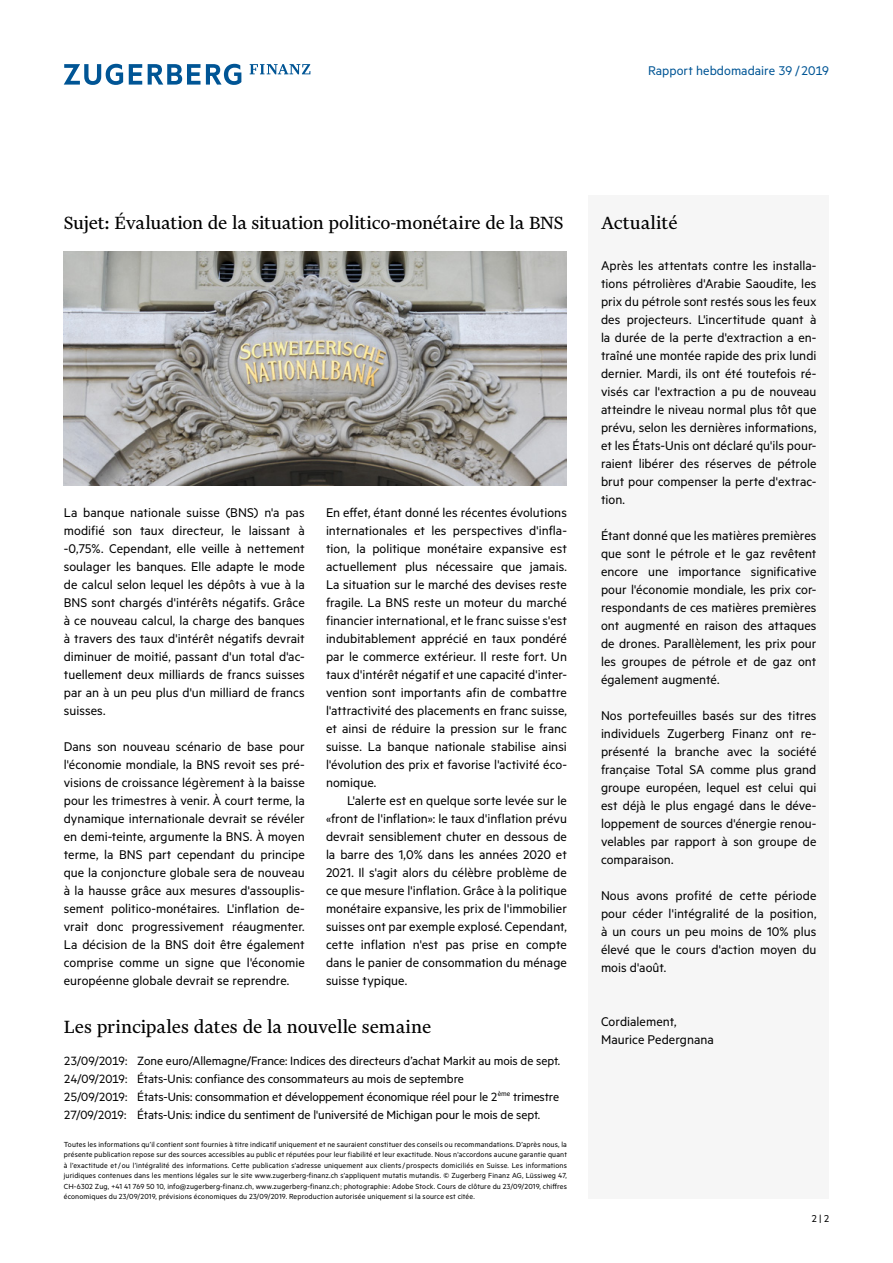
<style>
.page{position:relative;width:893px;height:1263px;background:#fff}
.page>*{position:absolute;margin:0;border:0;box-sizing:border-box;transform-origin:0 0}
.t1{font:21px "Financier Text";letter-spacing:-.01em;color:#000}
.t2{font:14.25px/18px "Metric";letter-spacing:.005em;color:#000;text-align:justify}
.t3{font:14.25px "Metric";color:#005595}
.t4{font:13.5px/18px "Metric";letter-spacing:-.01em;color:#000}
.t5{font:11.25px "Metric";color:#000}
.t6{font:8.25px/10.5px "Metric";letter-spacing:.015em;color:#000;text-align:justify}
</style>
<div class="page">
<svg style="left:129px;top:64px;width:13px;height:21px"></svg>
<svg style="left:148px;top:64px;width:52px;height:21px"></svg>
<svg style="left:64px;top:64px;width:59px;height:21px"></svg>
<svg style="left:206px;top:64px;width:35px;height:21px"></svg>
<svg style="left:250px;top:64px;width:60px;height:10px"></svg>
<img style="left:64px;top:251px;width:503px;height:234px">
<div style="left:588px;top:196px;width:241px;height:1003px;background:#f6f6f6"></div>
<p class="t3" style="left:648px;top:62px;width:183px">Rapport hebdomadaire 39 / 2019</p>
<h1 class="t1" style="left:64px;top:212px;width:501px">Sujet: Évaluation de la situation politico-monétaire de la BNS</h1>
<p class="t2" style="left:64px;top:503px;width:242px">La banque nationale suisse (BNS) n'a pas modifié son taux directeur, le laissant à -0,75%. Cependant, elle veille à nettement soulager les banques. Elle adapte le mode de calcul selon lequel les dépôts à vue à la BNS sont chargés d'intérêts négatifs. Grâce à ce nouveau calcul, la charge des banques à travers des taux d'intérêt négatifs devrait diminuer de moitié, passant d'un total d'ac&shy;tuellement deux milliards de francs suisses par an à un peu plus d'un milliard de francs suisses.</p>
<p class="t2" style="left:64px;top:737px;width:242px">Dans son nouveau scénario de base pour l'économie mondiale, la BNS revoit ses pré&shy;visions de croissance légèrement à la baisse pour les trimestres à venir. À court terme, la dynamique internationale devrait se révéler en demi-teinte, argumente la BNS. À moyen terme, la BNS part cependant du principe que la conjoncture globale sera de nouveau à la hausse grâce aux mesures d'assouplis&shy;sement politico-monétaires. L'inflation de&shy;vrait donc progressivement réaugmenter.<br>La décision de la BNS doit être également comprise comme un signe que l'économie européenne globale devrait se reprendre.</p>
<p class="t2" style="left:326px;top:503px;width:242px">En effet, étant donné les récentes évolutions internationales et les perspectives d'infla&shy;tion, la politique monétaire expansive est actuellement plus nécessaire que jamais.<br>La situation sur le marché des devises reste fragile. La BNS reste un moteur du marché financier international, et le franc suisse s'est indubitablement apprécié en taux pondéré par le commerce extérieur. Il reste fort. Un taux d'intérêt négatif et une capacité d'inter&shy;vention sont importants afin de combattre l'attractivité des placements en franc suisse, et ainsi de réduire la pression sur le franc suisse. La banque nationale stabilise ainsi l'évolution des prix et favorise l'activité éco&shy;nomique.</p>
<p class="t2" style="left:326px;top:791px;width:242px;text-indent:21px">L'alerte est en quelque sorte levée sur le «front de l'inflation»: le taux d'inflation prévu devrait sensiblement chuter en dessous de la barre des 1,0% dans les années 2020 et 2021. Il s'agit alors du célèbre problème de ce que mesure l'inflation. Grâce à la politique monétaire expansive, les prix de l'immobilier suisses ont par exemple explosé. Cependant, cette inflation n'est pas prise en compte dans le panier de consommation du ménage suisse typique.</p>
<h1 class="t1" style="left:64px;top:1016px;width:369px">Les principales dates de la nouvelle semaine</h1>
<p class="t4" style="left:64px;top:1051px;width:498px">23/09/2019: Zone euro/Allemagne/France: Indices des directeurs d’achat Markit au mois de sept.<br>24/09/2019: États-Unis: confiance des consommateurs au mois de septembre<br>25/09/2019: États-Unis: consommation et développement économique réel pour le 2<sup>ème</sup> trimestre 27/09/2019: États-Unis: indice du sentiment de l'université de Michigan pour le mois de sept.</p>
<p class="t6" style="left:64px;top:1138px;width:505px">Toutes les informations qu’il contient sont fournies à titre indicatif uniquement et ne sauraient constituer des conseils ou recommandations. D’après nous, la présente publication repose sur des sources accessibles au public et réputées pour leur fiabilité et leur exactitude. Nous n'accordons aucune garantie quant à l’exactitude et/ou l’intégralité des informations. Cette publication s’adresse uniquement aux clients/prospects domiciliés en Suisse. Les informations juridiques contenues dans les mentions légales sur le site www.zugerberg-finanz.ch s’appliquent mutatis mutandis. © Zugerberg Finanz AG, Lüssiweg 47, CH-6302 Zug, +41 41 769 50 10, info@zugerberg-finanz.ch, www.zugerberg-finanz.ch; photographie: Adobe Stock. Cours de clôture du 23/09/2019, chiffres économiques du 23/09/2019, prévisions économiques du 23/09/2019. Reproduction autorisée uniquement si la source est citée.</p>
<h1 class="t1" style="left:601px;top:212px;width:78px">Actualité</h1>
<p class="t2" style="left:601px;top:256px;width:217px">Après les attentats contre les installa&shy;tions pétrolières d'Arabie Saoudite, les prix du pétrole sont restés sous les feux des projecteurs. L'incertitude quant à la durée de la perte d'extraction a en&shy;traîné une montée rapide des prix lundi dernier. Mardi, ils ont été toutefois ré&shy;visés car l'extraction a pu de nouveau atteindre le niveau normal plus tôt que prévu, selon les dernières informations, et les États-Unis ont déclaré qu'ils pour&shy;raient libérer des réserves de pétrole brut pour compenser la perte d'extrac&shy;tion.</p>
<p class="t2" style="left:601px;top:526px;width:217px">Étant donné que les matières premières que sont le pétrole et le gaz revêtent encore une importance significative pour l'économie mondiale, les prix cor&shy;respondants de ces matières premières ont augmenté en raison des attaques de drones. Parallèlement, les prix pour les groupes de pétrole et de gaz ont également augmenté.</p>
<p class="t2" style="left:601px;top:706px;width:217px">Nos portefeuilles basés sur des titres individuels Zugerberg Finanz ont re&shy;présenté la branche avec la société française Total SA comme plus grand groupe européen, lequel est celui qui est déjà le plus engagé dans le déve&shy;loppement de sources d'énergie renou&shy;velables par rapport à son groupe de comparaison.</p>
<p class="t2" style="left:601px;top:886px;width:217px">Nous avons profité de cette période pour céder l'intégralité de la position, à un cours un peu moins de 10% plus élevé que le cours d'action moyen du mois d'août.</p>
<p class="t2" style="left:601px;top:1012px;width:114px">Cordialement,<br>Maurice Pedergnana</p>
<p class="t5" style="left:812px;top:1212px;width:19px">2 | 2</p>
</div>
